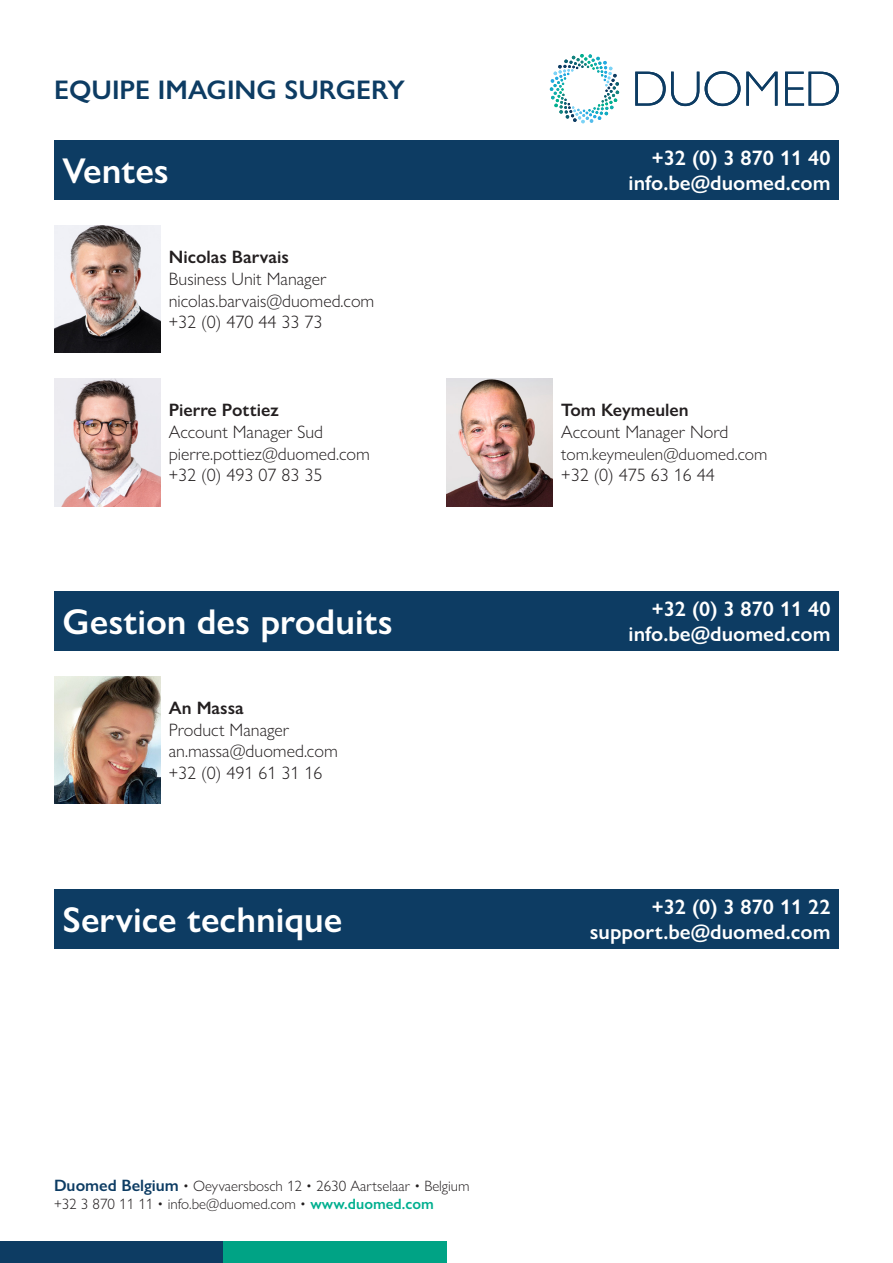
<style>
.page{position:relative;width:893px;height:1263px;background:#fff}
.page>*{position:absolute;margin:0;border:0;box-sizing:border-box;transform-origin:0 0}
.t1{font:600 36px "Gill Sans Nova";color:#fff}
.t2{font:600 27px "Gill Sans Nova";color:#0d3c63}
.t3{font:600 21px "Gill Sans Nova";color:#fff}
.t4{font:300 18px "Gill Sans Nova";color:#231f20}
.t5{font:600 18px "Gill Sans Nova";color:#231f20}
.t6{font:300 17.4px "Gill Sans Nova";color:#231f20}
.t7{font:300 15px "Gill Sans Nova";color:#231f20}
.s1{font-weight:600;font-size:16.5px;color:#0d3c63}
.s2{font-weight:600;color:#01af8f}
</style>
<div class="page">
<img style="left:54px;top:378px;width:106px;height:128px">
<img style="left:446px;top:378px;width:107px;height:128px">
<img style="left:54px;top:225px;width:106px;height:128px">
<svg style="left:550px;top:54px;width:69px;height:69px"></svg>
<svg style="left:635px;top:71px;width:204px;height:35px"></svg>
<div style="left:54px;top:140px;width:785px;height:60px;background:#0d3c63"></div>
<div style="left:54px;top:591px;width:785px;height:60px;background:#0d3c63"></div>
<img style="left:54px;top:676px;width:106px;height:128px">
<div style="left:0;top:1242px;width:223px;height:21px;background:#0d3c63"></div>
<div style="left:223px;top:1242px;width:223px;height:21px;background:#00a385"></div>
<div style="left:54px;top:889px;width:785px;height:59px;background:#0d3c63"></div>
<p class="t2" style="left:54px;top:73px;width:352px">EQUIPE IMAGING SURGERY</p>
<p class="t1" style="left:63px;top:149px;width:108px">Ventes</p>
<p class="t3" style="left:652px;top:145px;width:180px">+32 (0) 3 870 11 40</p>
<p class="t3" style="left:629px;top:170px;width:203px">info.be@duomed.com</p>
<p class="t5" style="left:169px;top:246px;width:122px">Nicolas Barvais</p>
<p class="t4" style="left:169px;top:268px;width:159px">Business Unit Manager</p>
<p class="t4" style="left:169px;top:289px;width:207px">nicolas.barvais@duomed.com</p>
<p class="t4" style="left:169px;top:311px;width:155px">+32 (0) 470 44 33 73</p>
<p class="t5" style="left:169px;top:399px;width:111px">Pierre Pottiez</p>
<p class="t4" style="left:169px;top:421px;width:156px">Account Manager Sud</p>
<p class="t4" style="left:169px;top:442px;width:203px">pierre.pottiez@duomed.com</p>
<p class="t4" style="left:169px;top:464px;width:155px">+32 (0) 493 07 83 35</p>
<p class="t5" style="left:561px;top:399px;width:129px">Tom Keymeulen</p>
<p class="t4" style="left:561px;top:421px;width:169px">Account Manager Nord</p>
<p class="t6" style="left:561px;top:443px;width:208px">tom.keymeulen@duomed.com</p>
<p class="t4" style="left:561px;top:464px;width:155px">+32 (0) 475 63 16 44</p>
<p class="t1" style="left:63px;top:599px;width:332px">Gestion des produits</p>
<p class="t3" style="left:652px;top:596px;width:180px">+32 (0) 3 870 11 40</p>
<p class="t3" style="left:629px;top:621px;width:203px">info.be@duomed.com</p>
<p class="t5" style="left:169px;top:697px;width:76px">An Massa</p>
<p class="t4" style="left:169px;top:719px;width:122px">Product Manager</p>
<p class="t4" style="left:169px;top:740px;width:170px">an.massa@duomed.com</p>
<p class="t4" style="left:169px;top:762px;width:155px">+32 (0) 491 61 31 16</p>
<p class="t1" style="left:63px;top:897px;width:282px">Service technique</p>
<p class="t3" style="left:652px;top:893px;width:180px">+32 (0) 3 870 11 22</p>
<p class="t3" style="left:590px;top:919px;width:242px">support.be@duomed.com</p>
<p class="t7" style="left:54px;top:1177px;width:417px"><span class="s1">Duomed Belgium</span> • Oeyvaersbosch 12 • 2630 Aartselaar • Belgium</p>
<p class="t7" style="left:54px;top:1195px;width:381px">+32 3 870 11 11 • info.be@duomed.com • <span class="s2">www.duomed.com</span></p>
</div>
